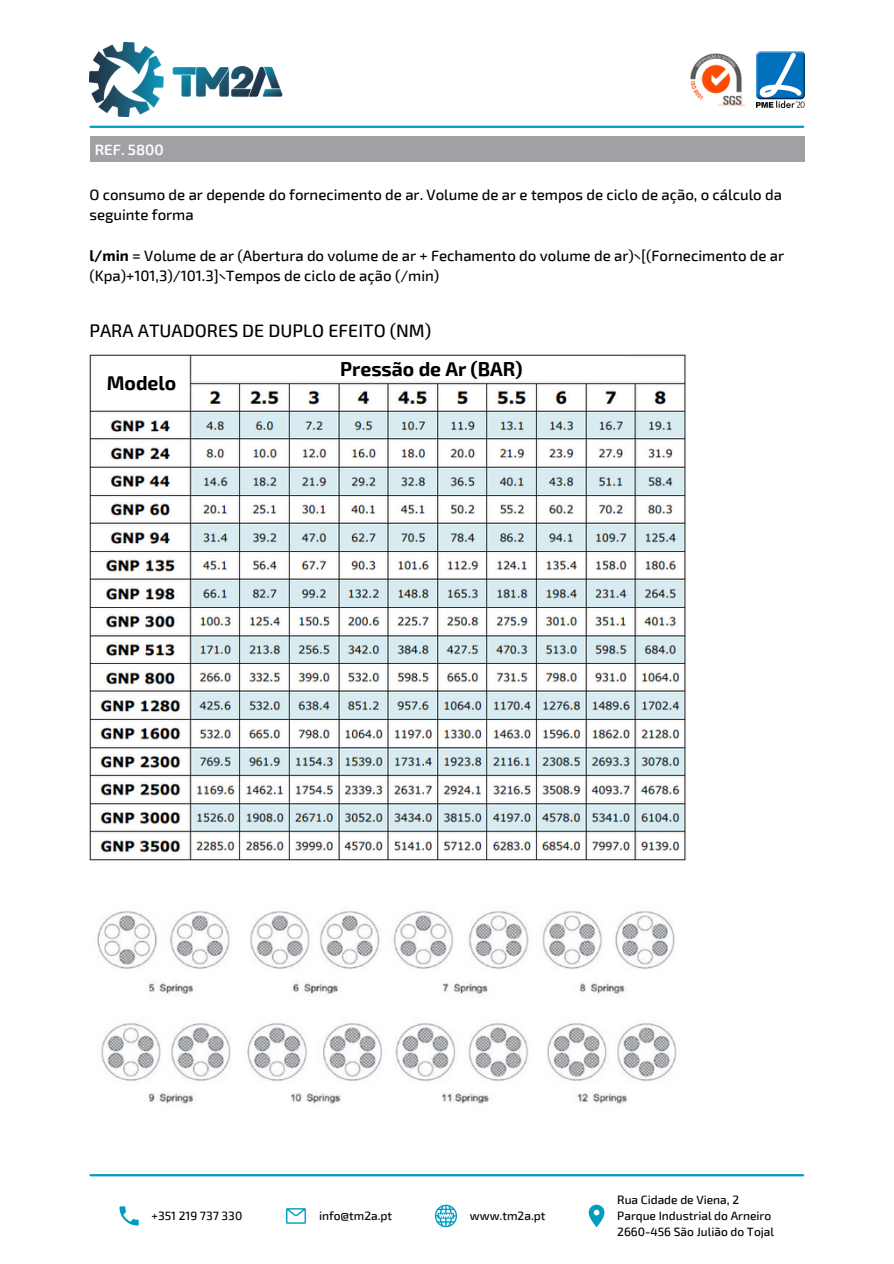
<style>
.page{position:relative;width:894px;height:1264px;background:#fff}
.page>*{position:absolute;margin:0;border:0;box-sizing:border-box;transform-origin:0 0}
.t1{font:700 19.5px "Exo 2";color:#000}
.t2{font:500 18px "Exo 2";color:#000}
.t3{font:500 15px/20.2px "Exo 2";color:#000}
.t4{font:600 15px "Exo 2";color:#fff}
.t5{font:500 12px "Exo 2";color:#000}
.s1{font-weight:700}
</style>
<div class="page">
<hr style="left:90px;top:126px;width:712px;height:2px;background:#009cc2">
<hr style="left:90px;top:1174px;width:712px;height:2px;background:#009cc2">
<div style="left:90px;top:136px;width:714px;height:26px;background:#a0a1a5"></div>
<img style="left:89px;top:43px;width:194px;height:74px">
<img style="left:690px;top:53px;width:55px;height:54px">
<img style="left:756px;top:52px;width:47px;height:56px">
<svg style="left:119px;top:1206px;width:20px;height:19px"></svg>
<svg style="left:286px;top:1208px;width:20px;height:15px"></svg>
<svg style="left:434px;top:1204px;width:23px;height:23px"></svg>
<svg style="left:588px;top:1204px;width:16px;height:23px"></svg>
<img style="left:89px;top:354px;width:597px;height:506px">
<img style="left:97px;top:911px;width:580px;height:193px">
<div style="left:95px;top:357px;width:93px;height:51px;background:#fff"></div>
<div style="left:192px;top:357px;width:436px;height:23px;background:#fff"></div>
<p class="t4" style="left:95px;top:139px;width:70px">REF. 5800</p>
<p class="t3" style="left:89px;top:184px;width:694px">O consumo de ar depende do fornecimento de ar. Volume de ar e tempos de ciclo de ação, o cálculo da seguinte forma</p>
<p class="t3" style="left:89px;top:244px;width:696px"><span class="s1">l/min</span> = Volume de ar (Abertura do volume de ar + Fechamento do volume de ar)×[(Fornecimento de ar (Kpa)+101,3)/101.3]×Tempos de ciclo de ação (/min)</p>
<p class="t2" style="left:89px;top:319px;width:343px">PARA ATUADORES DE DUPLO EFEITO (NM)</p>
<p class="t1" style="left:107px;top:370px;width:71px">Modelo</p>
<p class="t1" style="left:340px;top:356px;width:184px">Pressão de Ar (BAR)</p>
<h3 class="t5" style="left:151px;top:1207px;width:92px">+351 219 737 330</h3>
<h4 class="t5" style="left:319px;top:1207px;width:75px">info@tm2a.pt</h4>
<h4 class="t5" style="left:469px;top:1207px;width:77px">www.tm2a.pt</h4>
<h1 class="t5" style="left:617px;top:1191px;width:123px">Rua Cidade de Viena, 2</h1>
<p class="t5" style="left:617px;top:1207px;width:155px">Parque Industrial do Arneiro</p>
<h2 class="t5" style="left:617px;top:1223px;width:158px">2660-456 São Julião do Tojal</h2>
</div>
